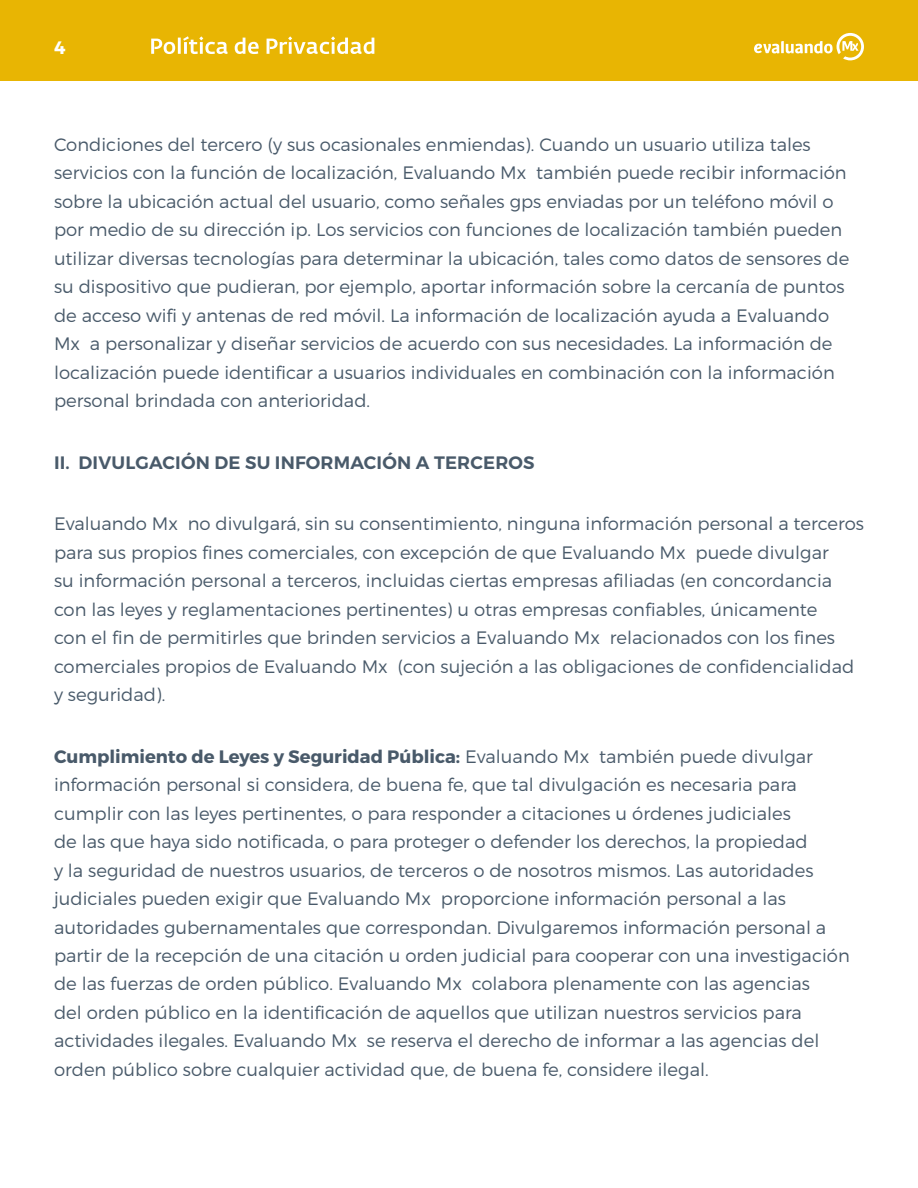
<style>
.page{position:relative;width:918px;height:1188px;background:#fff}
.page>*{position:absolute;margin:0;border:0;box-sizing:border-box;transform-origin:0 0}
.t1{font:300 18px/28.5px "Montserrat";color:#495a6a}
.t2{font:600 18px "Montserrat";letter-spacing:.01em;color:#495a6a}
.t3{font:700 18px "Montserrat";color:#fff}
.s1{font-weight:700}
</style>
<div class="page">
<div style="left:0;top:0;width:918px;height:81px;background:#e8b503"></div>
<svg style="left:151px;top:36px;width:223px;height:18px"></svg>
<svg style="left:754px;top:33px;width:110px;height:27px"></svg>
<p class="t3" style="left:54px;top:36px;width:13px">4</p>
<p class="t1" style="left:54px;top:130px;width:797px">Condiciones del tercero (y sus ocasionales enmiendas). Cuando un usuario utiliza tales servicios con la función de localización, Evaluando Mx también puede recibir información sobre la ubicación actual del usuario, como señales gps enviadas por un teléfono móvil o por medio de su dirección ip. Los servicios con funciones de localización también pueden utilizar diversas tecnologías para determinar la ubicación, tales como datos de sensores de su dispositivo que pudieran, por ejemplo, aportar información sobre la cercanía de puntos de acceso wifi y antenas de red móvil. La información de localización ayuda a Evaluando Mx a personalizar y diseñar servicios de acuerdo con sus necesidades. La información de localización puede identificar a usuarios individuales en combinación con la información personal brindada con anterioridad.</p>
<p class="t2" style="left:54px;top:451px;width:482px">II. DIVULGACIÓN DE SU INFORMACIÓN A TERCEROS</p>
<p class="t1" style="left:54px;top:509px;width:811px">Evaluando Mx no divulgará, sin su consentimiento, ninguna información personal a terceros para sus propios fines comerciales, con excepción de que Evaluando Mx puede divulgar<br>su información personal a terceros, incluidas ciertas empresas afiliadas (en concordancia con las leyes y reglamentaciones pertinentes) u otras empresas confiables, únicamente<br>con el fin de permitirles que brinden servicios a Evaluando Mx relacionados con los fines comerciales propios de Evaluando Mx (con sujeción a las obligaciones de confidencialidad y seguridad).</p>
<p class="t1" style="left:54px;top:742px;width:797px"><span class="s1">Cumplimiento de Leyes y Seguridad Pública:</span> Evaluando Mx también puede divulgar información personal si considera, de buena fe, que tal divulgación es necesaria para cumplir con las leyes pertinentes, o para responder a citaciones u órdenes judiciales<br>de las que haya sido notificada, o para proteger o defender los derechos, la propiedad<br>y la seguridad de nuestros usuarios, de terceros o de nosotros mismos. Las autoridades judiciales pueden exigir que Evaluando Mx proporcione información personal a las autoridades gubernamentales que correspondan. Divulgaremos información personal a partir de la recepción de una citación u orden judicial para cooperar con una investigación de las fuerzas de orden público. Evaluando Mx colabora plenamente con las agencias<br>del orden público en la identificación de aquellos que utilizan nuestros servicios para actividades ilegales. Evaluando Mx se reserva el derecho de informar a las agencias del orden público sobre cualquier actividad que, de buena fe, considere ilegal.</p>
</div>
